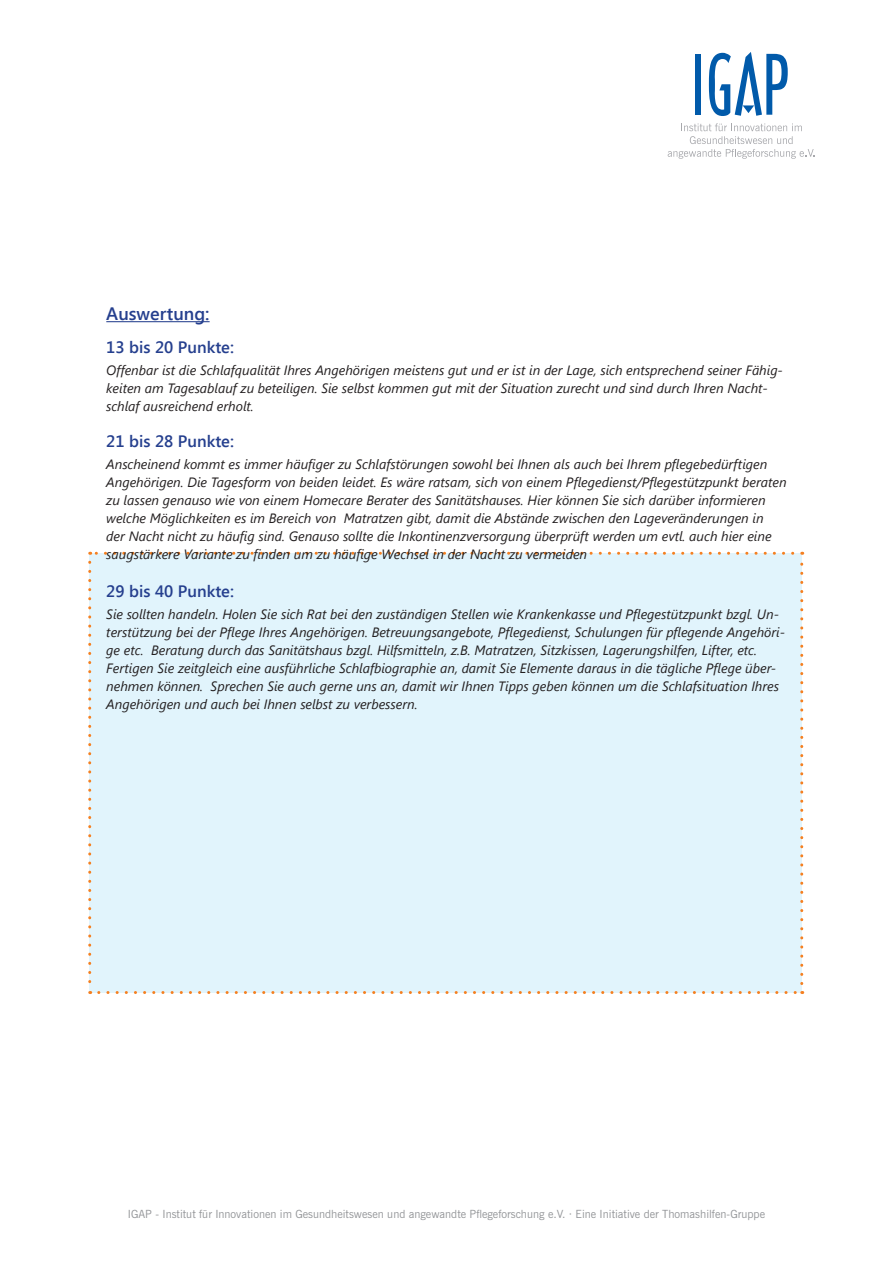
<style>
.page{position:relative;width:893px;height:1263px;background:#fff}
.page>*{position:absolute;margin:0;border:0;box-sizing:border-box;transform-origin:0 0}
.t1{font:600 18px "Segoe UI";color:#253f8e}
.t2{font:600 16.5px "Segoe UI";color:#253f8e}
.t3{font:italic 13.5px/18px "Segoe UI";color:#231f20}
.t4{font:11.25px "News Gothic BT";color:#939598}
</style>
<div class="page">
<div style="left:90px;top:553px;width:712px;height:439px;background:#e1f4fc"></div>
<svg style="left:88px;top:562px;width:3px;height:432px"></svg>
<svg style="left:99px;top:991px;width:704px;height:3px"></svg>
<svg style="left:800px;top:552px;width:3px;height:431px"></svg>
<svg style="left:90px;top:552px;width:703px;height:3px"></svg>
<hr style="left:106px;top:321px;width:104px;height:1px;background:#253f8e">
<div style="left:695px;top:54px;width:6px;height:61px;background:#015aaa"></div>
<svg style="left:709px;top:52px;width:79px;height:64px"></svg>
<svg style="left:668px;top:123px;width:146px;height:36px"></svg>
<p class="t1" style="left:106px;top:301px;width:105px">Auswertung:</p>
<p class="t2" style="left:106px;top:335px;width:129px">13 bis 20 Punkte:</p>
<p class="t3" style="left:106px;top:361px;width:678px">Offenbar ist die Schlafqualität Ihres Angehörigen meistens gut und er ist in der Lage, sich entsprechend seiner Fähig&shy;keiten am Tagesablauf zu beteiligen. Sie selbst kommen gut mit der Situation zurecht und sind durch Ihren Nacht&shy;schlaf ausreichend erholt.</p>
<p class="t2" style="left:106px;top:430px;width:129px">21 bis 28 Punkte:</p>
<p class="t3" style="left:106px;top:455px;width:682px">Anscheinend kommt es immer häufiger zu Schlafstörungen sowohl bei Ihnen als auch bei Ihrem pflegebedürftigen Angehörigen. Die Tagesform von beiden leidet. Es wäre ratsam, sich von einem Pflegedienst/Pflegestützpunkt beraten zu lassen genauso wie von einem Homecare Berater des Sanitätshauses. Hier können Sie sich darüber informieren welche Möglichkeiten es im Bereich von Matratzen gibt, damit die Abstände zwischen den Lageveränderungen in<br>der Nacht nicht zu häufig sind. Genauso sollte die Inkontinenzversorgung überprüft werden um evtl. auch hier eine saugstärkere Variante zu finden um zu häufige Wechsel in der Nacht zu vermeiden</p>
<p class="t2" style="left:106px;top:580px;width:129px">29 bis 40 Punkte:</p>
<p class="t3" style="left:106px;top:605px;width:680px">Sie sollten handeln. Holen Sie sich Rat bei den zuständigen Stellen wie Krankenkasse und Pflegestützpunkt bzgl. Un&shy;terstützung bei der Pflege Ihres Angehörigen. Betreuungsangebote, Pflegedienst, Schulungen für pflegende Angehöri&shy;ge etc. Beratung durch das Sanitätshaus bzgl. Hilfsmitteln, z.B. Matratzen, Sitzkissen, Lagerungshilfen, Lifter, etc.</p>
<p class="t3" style="left:106px;top:659px;width:674px">Fertigen Sie zeitgleich eine ausführliche Schlafbiographie an, damit Sie Elemente daraus in die tägliche Pflege über&shy;nehmen können. Sprechen Sie auch gerne uns an, damit wir Ihnen Tipps geben können um die Schlafsituation Ihres<br>Angehörigen und auch bei Ihnen selbst zu verbessern.</p>
<p class="t4" style="left:128px;top:1207px;width:639px">IGAP - Institut für Innovationen im Gesundheitswesen und angewandte Pflegeforschung e.V. · Eine Initiative der Thomashilfen-Gruppe</p>
</div>
